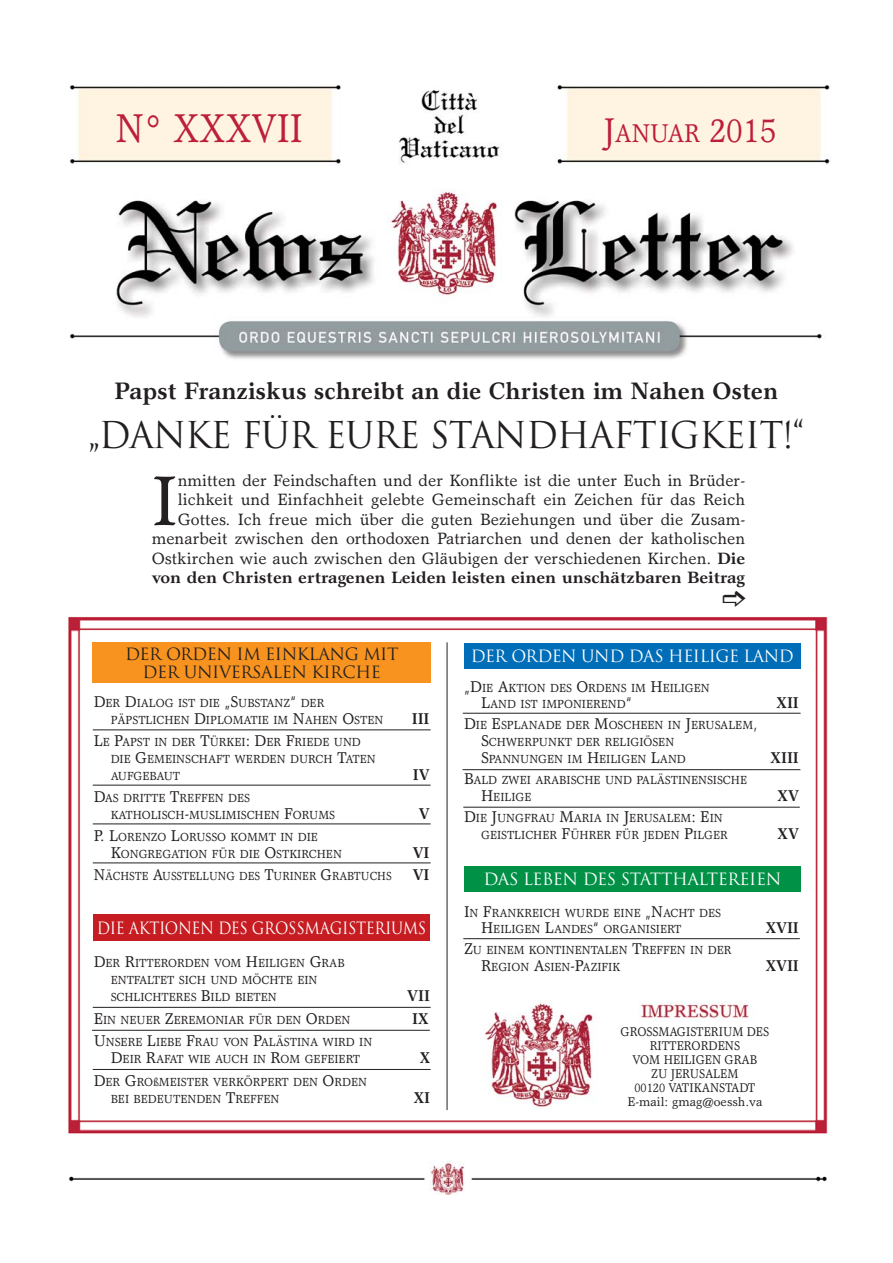
<style>
.page{position:relative;width:893px;height:1263px;background:#fff}
.page>*{position:absolute;margin:0;border:0;box-sizing:border-box;transform-origin:0 0}
.t1{font:70.65px "Garth Graphic";color:#231f20}
.t2{font:40.5px "Garth Graphic";color:#bc1f39;scale:.87 1}
.t3{font:36px "Trajan";letter-spacing:-.025em;color:#231f20}
.t4{font:34.5px "Garth Graphic";color:#bc1f39;scale:.9 1}
.t5{font:700 24px "Garth Graphic";color:#231f20;scale:.95 1}
.t6{font:16.5px/19.5px "Garth Graphic";color:#231f20;text-align:right}
.t7{font:16.5px "Trajan";letter-spacing:-.025em;color:#fff}
.t8{font:16.5px/18px "Trajan";letter-spacing:-.025em;color:#231f20;text-align:center}
.t9{font:16.5px "Trajan";letter-spacing:-.025em;color:#fff;scale:.89 1}
.t10{font:700 15.75px "Garth Graphic";color:#231f20;scale:.89 1}
.t11{font:12.75px/14.1px "Garth Graphic";color:#231f20;text-align:center;scale:.9 1}
.t12{font:11.85px/16.8px "Garth Graphic";color:#231f20;scale:.95 1}
.t13{font:11.85px "Garth Graphic";color:#231f20;scale:.91 1}
.s1{font-size:25.8px}
.s2{font-weight:700}
.s3{font-size:15.75px}
</style>
<div class="page">
<img style="left:69px;top:1167px;width:758px;height:28px">
<img style="left:69px;top:85px;width:761px;height:274px">
<img style="left:430px;top:1161px;width:35px;height:33px">
<img style="left:68px;top:617px;width:760px;height:517px">
<div style="left:93px;top:642px;width:338px;height:41px;background:#f7931e"></div>
<div style="left:464px;top:643px;width:337px;height:25px;background:#006db8"></div>
<div style="left:464px;top:866px;width:337px;height:25px;background:#009147"></div>
<div style="left:93px;top:914px;width:337px;height:26px;background:#c61c22"></div>
<hr style="left:447px;top:642px;width:1px;height:468px;background:#231f20">
<hr style="left:463px;top:713px;width:338px;height:1px;background:#231f20">
<hr style="left:463px;top:769px;width:337px;height:1px;background:#231f20">
<hr style="left:463px;top:807px;width:337px;height:1px;background:#231f20">
<hr style="left:463px;top:938px;width:337px;height:1px;background:#231f20">
<hr style="left:93px;top:730px;width:338px;height:1px;background:#231f20">
<hr style="left:93px;top:785px;width:338px;height:1px;background:#231f20">
<hr style="left:93px;top:824px;width:338px;height:1px;background:#231f20">
<hr style="left:93px;top:863px;width:338px;height:1px;background:#231f20">
<hr style="left:93px;top:1007px;width:338px;height:1px;background:#231f20">
<hr style="left:92px;top:1030px;width:338px;height:1px;background:#231f20">
<hr style="left:93px;top:1069px;width:338px;height:1px;background:#231f20">
<img style="left:605px;top:1001px;width:179px;height:20px">
<div style="left:605px;top:1026px;width:180px;height:86px;background:#fff"></div>
<img style="left:483px;top:1000px;width:116px;height:109px">
<h2 class="t2" style="left:116px;top:113px;width:217px">N° XXXVII</h2>
<h3 class="t4" style="left:603px;top:117px;width:193px">J<span class="s1">ANUAR</span> 2015</h3>
<h3 class="t5" style="left:114px;top:381px;width:701px">Papst Franziskus schreibt an die Christen im Nahen Osten</h3>
<h3 class="t3" style="left:88px;top:415px;width:717px">„DANKE FÜR EURE STANDHAFTIGKEIT!“</h3>
<p class="t6" style="left:152px;top:472px;width:595px">nmitten der Feindschaften und der Konflikte ist die unter Euch in Brüder&shy;lichkeit und Einfachheit gelebte Gemeinschaft ein Zeichen für das Reich Gottes. Ich freue mich über die guten Beziehungen und über die Zusam&shy;menarbeit zwischen den orthodoxen Patriarchen und denen der katholischen Ostkirchen wie auch zwischen den Gläubigen der verschiedenen Kirchen. <span class="s2">Die von den Christen ertragenen Leiden leisten einen unschätzbaren Beitrag</span></p>
<h1 class="t1" style="left:152px;top:474px;width:28px">I</h1>
<h3 class="t8" style="left:125px;top:645px;width:275px">DER ORDEN IM EINKLANG MIT<br>DER UNIVERSALEN KIRCHE</h3>
<h3 class="t7" style="left:471px;top:646px;width:325px">DER ORDEN UND DAS HEILIGE LAND</h3>
<p class="t12" style="left:111px;top:696px;width:288px;text-indent:-17px"><span class="s3">D</span>ER <span class="s3">D</span>IALOG IST DIE <span class="s3">„S</span>UBSTANZ<span class="s3">“</span> DER<br>PÄPSTLICHEN <span class="s3">D</span>IPLOMATIE IM <span class="s3">N</span>AHEN <span class="s3">O</span>STEN</p>
<p class="t12" style="left:111px;top:735px;width:280px;text-indent:-17px"><span class="s3">L</span>E <span class="s3">P</span>APST IN DER <span class="s3">T</span>ÜRKEI<span class="s3">: D</span>ER <span class="s3">F</span>RIEDE UND<br>DIE <span class="s3">G</span>EMEINSCHAFT WERDEN DURCH <span class="s3">T</span>ATEN<br>AUFGEBAUT</p>
<p class="t12" style="left:111px;top:791px;width:238px;text-indent:-17px"><span class="s3">D</span>AS DRITTE <span class="s3">T</span>REFFEN DES<br>KATHOLISCH<span class="s3">-</span>MUSLIMISCHEN <span class="s3">F</span>ORUMS</p>
<p class="t12" style="left:111px;top:830px;width:245px;text-indent:-17px"><span class="s3">P. L</span>ORENZO <span class="s3">L</span>ORUSSO KOMMT IN DIE<br><span class="s3">K</span>ONGREGATION FÜR DIE <span class="s3">O</span>STKIRCHEN</p>
<h3 class="t10" style="left:412px;top:713px;width:22px">III</h3>
<h3 class="t10" style="left:413px;top:768px;width:20px">IV</h3>
<h3 class="t10" style="left:419px;top:808px;width:14px">V</h3>
<h3 class="t10" style="left:413px;top:847px;width:20px">VI</h3>
<p class="t13" style="left:94px;top:872px;width:329px"><span class="s3">N</span>ÄCHSTE <span class="s3">A</span>USSTELLUNG DES <span class="s3">T</span>URINER <span class="s3">G</span>RABTUCHS</p>
<h3 class="t10" style="left:413px;top:869px;width:20px">VI</h3>
<h3 class="t9" style="left:97px;top:918px;width:371px">DIE AKTIONEN DES GROßMAGISTERIUMS</h3>
<p class="t12" style="left:111px;top:956px;width:248px;text-indent:-17px"><span class="s3">D</span>ER <span class="s3">R</span>ITTERORDEN VOM <span class="s3">H</span>EILIGEN <span class="s3">G</span>RAB<br>ENTFALTET SICH UND MÖCHTE EIN<br>SCHLICHTERES <span class="s3">B</span>ILD BIETEN</p>
<h3 class="t10" style="left:407px;top:990px;width:27px">VII</h3>
<p class="t12" style="left:94px;top:1012px;width:272px"><span class="s3">E</span>IN NEUER <span class="s3">Z</span>EREMONIAR FÜR DEN <span class="s3">O</span>RDEN</p>
<h3 class="t10" style="left:412px;top:1012px;width:20px">IX</h3>
<p class="t12" style="left:94px;top:1035px;width:295px;text-align:center"><span class="s3">U</span>NSERE <span class="s3">L</span>IEBE <span class="s3">F</span>RAU VON <span class="s3">P</span>ALÄSTINA WIRD IN<br><span class="s3">D</span>EIR <span class="s3">R</span>AFAT WIE AUCH IN <span class="s3">R</span>OM GEFEIERT</p>
<h3 class="t10" style="left:420px;top:1052px;width:13px">X</h3>
<p class="t12" style="left:111px;top:1074px;width:271px;text-indent:-17px"><span class="s3">D</span>ER <span class="s3">G</span>ROßMEISTER VERKÖRPERT DEN <span class="s3">O</span>RDEN<br>BEI BEDEUTENDEN <span class="s3">T</span>REFFEN</p>
<h3 class="t10" style="left:414px;top:1091px;width:20px">XI</h3>
<p class="t12" style="left:481px;top:680px;width:242px;text-indent:-17px"><span class="s3">„D</span>IE <span class="s3">A</span>KTION DES <span class="s3">O</span>RDENS IM <span class="s3">H</span>EILIGEN<br><span class="s3">L</span>AND IST IMPONIEREND<span class="s3">“</span></p>
<p class="t12" style="left:481px;top:718px;width:293px;text-indent:-17px"><span class="s3">D</span>IE <span class="s3">E</span>SPLANADE DER <span class="s3">M</span>OSCHEEN IN <span class="s3">J</span>ERUSALEM<span class="s3">,<br>S</span>CHWERPUNKT DER RELIGIÖSEN<br><span class="s3">S</span>PANNUNGEN IM <span class="s3">H</span>EILIGEN <span class="s3">L</span>AND</p>
<p class="t12" style="left:481px;top:773px;width:281px;text-indent:-17px"><span class="s3">B</span>ALD ZWEI ARABISCHE UND PALÄSTINENSISCHE<br><span class="s3">H</span>EILIGE</p>
<p class="t12" style="left:481px;top:811px;width:261px;text-indent:-17px"><span class="s3">D</span>IE <span class="s3">J</span>UNGFRAU <span class="s3">M</span>ARIA IN <span class="s3">J</span>ERUSALEM<span class="s3">: E</span>IN<br>GEISTLICHER <span class="s3">F</span>ÜHRER FÜR JEDEN <span class="s3">P</span>ILGER</p>
<h3 class="t10" style="left:777px;top:697px;width:27px">XII</h3>
<h3 class="t10" style="left:771px;top:752px;width:33px">XIII</h3>
<h3 class="t10" style="left:778px;top:790px;width:25px">XV</h3>
<h3 class="t10" style="left:778px;top:828px;width:25px">XV</h3>
<h3 class="t7" style="left:483px;top:869px;width:299px">DAS LEBEN DES STATTHALTEREIEN</h3>
<p class="t12" style="left:481px;top:905px;width:254px;text-indent:-17px"><span class="s3">I</span>N <span class="s3">F</span>RANKREICH WURDE EINE <span class="s3">„N</span>ACHT DES<br><span class="s3">H</span>EILIGEN <span class="s3">L</span>ANDES<span class="s3">“</span> ORGANISIERT</p>
<p class="t12" style="left:481px;top:943px;width:265px;text-indent:-17px"><span class="s3">Z</span>U EINEM KONTINENTALEN <span class="s3">T</span>REFFEN IN DER<br><span class="s3">R</span>EGION <span class="s3">A</span>SIEN<span class="s3">-P</span>AZIFIK</p>
<h3 class="t10" style="left:766px;top:922px;width:39px">XVII</h3>
<h3 class="t10" style="left:766px;top:960px;width:39px">XVII</h3>
<p class="t11" style="left:621px;top:1025px;width:166px">GROSSMAGISTERIUM DES<br>RITTERORDENS<br>VOM HEILIGEN GRAB<br>ZU JERUSALEM<br>00120 VATIKANSTADT<br>E-mail: gmag@oessh.va</p>
</div>
